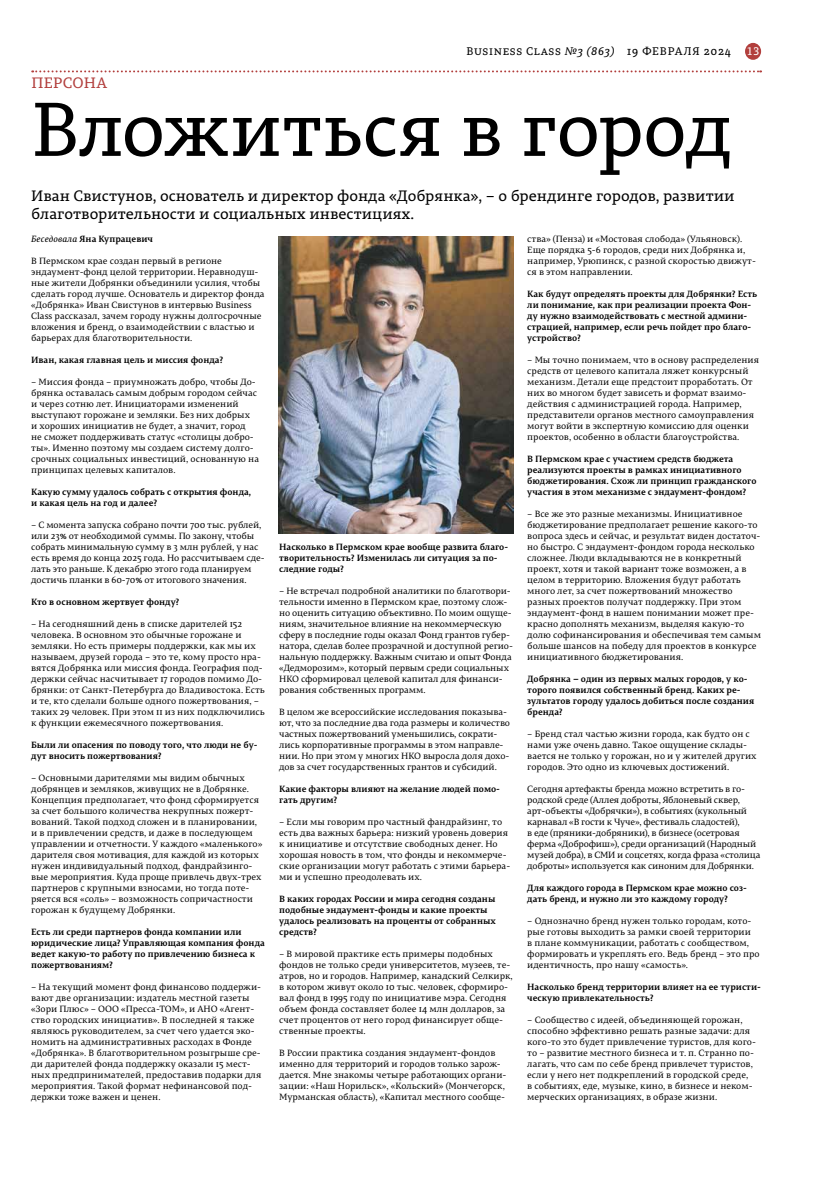
<style>
.page{position:relative;width:820px;height:1191px;background:#fff}
.page>*{position:absolute;margin:0;border:0;box-sizing:border-box;transform-origin:0 0}
.t1{font:75.8px "Permian Slab Serif Typeface";letter-spacing:-.01em;color:#000}
.t2{font:15px/18px "Permian Slab Serif Typeface";color:#000}
.t3{font:15px "Permian Slab Serif Typeface";letter-spacing:.02em;color:#b23f3d}
.t4{font:11px "Permian Slab Serif Typeface";letter-spacing:.06em;color:#000}
.t5{font:11px "Permian Slab Serif Typeface";color:#fff}
.t6{font:9px/11px "Permian Serif Typeface";letter-spacing:-.005em;color:#000}
.t7{font:700 9px/11px "Permian Serif Typeface";color:#000}
.s1{font-style:italic}
.s2{font-weight:400;font-style:italic}
</style>
<div class="page">
<div style="left:744px;top:43px;width:16px;height:17px;background:#b23f3d;border-radius:50%"></div>
<svg style="left:32px;top:70px;width:728px;height:2px"></svg>
<img style="left:278px;top:236px;width:235px;height:297px">
<h2 class="t3" style="left:31px;top:71px;width:77px">персона</h2>
<p class="t4" style="left:466px;top:42px;width:266px">Business Class <span class="s1">№3 (863)</span> 19 февраля 2024</p>
<p class="t5" style="left:746px;top:42px;width:14px">13</p>
<h1 class="t1" style="left:31px;top:69px;width:702px">Вложиться в город</h1>
<h2 class="t2" style="left:31px;top:186px;width:704px">Иван Свистунов, основатель и директор фонда «Добрянка», – о брендинге городов, развитии благотворительности и социальных инвестициях.</h2>
<p class="t7" style="left:31px;top:233px;width:123px"><span class="s2">Беседовала</span> Яна Купрацевич</p>
<p class="t6" style="left:31px;top:255px;width:235px">В Пермском крае создан первый в регионе эндаумент-фонд целой территории. Неравнодуш&shy;ные жители Добрянки объединили усилия, чтобы сделать город лучше. Основатель и директор фонда «Добрянка» Иван Свистунов в интервью Business Class рассказал, зачем городу нужны долгосрочные вложения и бренд, о взаимодействии с властью и барьерах для благотворительности.</p>
<p class="t7" style="left:31px;top:354px;width:193px">Иван, какая главная цель и миссия фонда?</p>
<p class="t6" style="left:31px;top:376px;width:229px">– Миссия фонда – приумножать добро, чтобы До&shy;брянка оставалась самым добрым городом сейчас и через сотню лет. Инициаторами изменений выступают горожане и земляки. Без них добрых<br>и хороших инициатив не будет, а значит, город<br>не сможет поддерживать статус «столицы добро&shy;ты». Именно поэтому мы создаем систему долго&shy;срочных социальных инвестиций, основанную на принципах целевых капиталов.</p>
<p class="t7" style="left:31px;top:486px;width:221px">Какую сумму удалось собрать с открытия фонда, и какая цель на год и далее?</p>
<p class="t6" style="left:31px;top:519px;width:235px">– С момента запуска собрано почти 700 тыс. рублей, или 23% от необходимой суммы. По закону, чтобы собрать минимальную сумму в 3 млн рублей, у нас есть время до конца 2025 года. Но рассчитываем сде&shy;лать это раньше. К декабрю этого года планируем достичь планки в 60-70% от итогового значения.</p>
<p class="t7" style="left:31px;top:596px;width:150px">Кто в основном жертвует фонду?</p>
<p class="t6" style="left:31px;top:618px;width:235px">– На сегодняшний день в списке дарителей 152 человека. В основном это обычные горожане и земляки. Но есть примеры поддержки, как мы их называем, друзей города – это те, кому просто нра&shy;вятся Добрянка или миссия фонда. География под&shy;держки сейчас насчитывает 17 городов помимо До&shy;брянки: от Санкт-Петербурга до Владивостока. Есть и те, кто сделали больше одного пожертвования, – таких 29 человек. При этом 11 из них подключились к функции ежемесячного пожертвования.</p>
<p class="t7" style="left:31px;top:739px;width:228px">Были ли опасения по поводу того, что люди не бу&shy;дут вносить пожертвования?</p>
<p class="t6" style="left:31px;top:772px;width:232px">– Основными дарителями мы видим обычных добрянцев и земляков, живущих не в Добрянке.<br>Концепция предполагает, что фонд сформируется за счет большого количества некрупных пожерт&shy;вований. Такой подход сложен и в планировании, и в привлечении средств, и даже в последующем управлении и отчетности. У каждого «маленького» дарителя своя мотивация, для каждой из которых нужен индивидуальный подход, фандрайзинго&shy;вые мероприятия. Куда проще привлечь двух-трех партнеров с крупными взносами, но тогда поте&shy;ряется вся «соль» – возможность сопричастности горожан к будущему Добрянки.</p>
<p class="t7" style="left:31px;top:926px;width:235px">Есть ли среди партнеров фонда компании или юридические лица? Управляющая компания фонда ведет какую-то работу по привлечению бизнеса к пожертвованиям?</p>
<p class="t6" style="left:31px;top:981px;width:232px">– На текущий момент фонд финансово поддержи&shy;вают две организации: издатель местной газеты «Зори Плюс» – ООО «Пресса-ТОМ», и АНО «Агент&shy;ство городских инициатив». В последней я также являюсь руководителем, за счет чего удается эко&shy;номить на административных расходах в Фонде «Добрянка». В благотворительном розыгрыше сре&shy;ди дарителей фонда поддержку оказали 15 мест&shy;ных предпринимателей, предоставив подарки для мероприятия. Такой формат нефинансовой под&shy;держки тоже важен и ценен.</p>
<p class="t7" style="left:279px;top:541px;width:230px">Насколько в Пермском крае вообще развита благо&shy;творительность? Изменилась ли ситуация за по&shy;следние годы?</p>
<p class="t6" style="left:279px;top:585px;width:235px">– Не встречал подробной аналитики по благотвори&shy;тельности именно в Пермском крае, поэтому слож&shy;но оценить ситуацию объективно. По моим ощуще&shy;ниям, значительное влияние на некоммерческую сферу в последние годы оказал Фонд грантов губер&shy;натора, сделав более прозрачной и доступной регио&shy;нальную поддержку. Важным считаю и опыт Фонда «Дедморозим», который первым среди социальных НКО сформировал целевой капитал для финанси&shy;рования собственных программ.</p>
<p class="t6" style="left:279px;top:706px;width:232px">В целом же всероссийские исследования показыва&shy;ют, что за последние два года размеры и количество частных пожертвований уменьшились, сократи&shy;лись корпоративные программы в этом направле&shy;нии. Но при этом у многих НКО выросла доля дохо&shy;дов за счет государственных грантов и субсидий.</p>
<p class="t7" style="left:279px;top:783px;width:222px">Какие факторы влияют на желание людей помо&shy;гать другим?</p>
<p class="t6" style="left:279px;top:816px;width:232px">– Если мы говорим про частный фандрайзинг, то есть два важных барьера: низкий уровень доверия к инициативе и отсутствие свободных денег. Но хорошая новость в том, что фонды и некоммерче&shy;ские организации могут работать с этими барьера&shy;ми и успешно преодолевать их.</p>
<p class="t7" style="left:279px;top:893px;width:218px">В каких городах России и мира сегодня созданы подобные эндаумент-фонды и какие проекты удалось реализовать на проценты от собранных средств?</p>
<p class="t6" style="left:279px;top:948px;width:235px">– В мировой практике есть примеры подобных фондов не только среди университетов, музеев, те&shy;атров, но и городов. Например, канадский Селкирк, в котором живут около 10 тыс. человек, сформиро&shy;вал фонд в 1995 году по инициативе мэра. Сегодня объем фонда составляет более 14 млн долларов, за счет процентов от него город финансирует обще&shy;ственные проекты.</p>
<p class="t6" style="left:279px;top:1047px;width:228px">В России практика создания эндаумент-фондов именно для территорий и городов только зарож&shy;дается. Мне знакомы четыре работающих органи&shy;зации: «Наш Норильск», «Кольский» (Мончегорск, Мурманская область), «Капитал местного сообще-</p>
<p class="t6" style="left:527px;top:233px;width:230px">ства» (Пенза) и «Мостовая слобода» (Ульяновск).<br>Еще порядка 5-6 городов, среди них Добрянка и, например, Урюпинск, с разной скоростью движут&shy;ся в этом направлении.</p>
<p class="t7" style="left:527px;top:288px;width:231px">Как будут определять проекты для Добрянки? Есть ли понимание, как при реализации проекта Фон&shy;ду нужно взаимодействовать с местной админи&shy;страцией, например, если речь пойдет про благо&shy;устройство?</p>
<p class="t6" style="left:527px;top:354px;width:233px">– Мы точно понимаем, что в основу распределения средств от целевого капитала ляжет конкурсный механизм. Детали еще предстоит проработать. От них во многом будет зависеть и формат взаимо&shy;действия с администрацией города. Например, представители органов местного самоуправления могут войти в экспертную комиссию для оценки проектов, особенно в области благоустройства.</p>
<p class="t7" style="left:527px;top:453px;width:231px">В Пермском крае с участием средств бюджета реализуются проекты в рамках инициативного бюджетирования. Схож ли принцип гражданского участия в этом механизме с эндаумент-фондом?</p>
<p class="t6" style="left:527px;top:508px;width:235px">– Все же это разные механизмы. Инициативное бюджетирование предполагает решение какого-то вопроса здесь и сейчас, и результат виден достаточ&shy;но быстро. С эндаумент-фондом города несколько сложнее. Люди вкладываются не в конкретный проект, хотя и такой вариант тоже возможен, а в целом в территорию. Вложения будут работать много лет, за счет пожертвований множество разных проектов получат поддержку. При этом эндаумент-фонд в нашем понимании может пре&shy;красно дополнять механизм, выделяя какую-то долю софинансирования и обеспечивая тем самым больше шансов на победу для проектов в конкурсе инициативного бюджетирования.</p>
<p class="t7" style="left:527px;top:673px;width:228px">Добрянка – один из первых малых городов, у ко&shy;торого появился собственный бренд. Каких ре&shy;зультатов городу удалось добиться после создания бренда?</p>
<p class="t6" style="left:527px;top:727px;width:231px">– Бренд стал частью жизни города, как будто он с нами уже очень давно. Такое ощущение склады&shy;вается не только у горожан, но и у жителей других городов. Это одно из ключевых достижений.</p>
<p class="t6" style="left:527px;top:782px;width:235px">Сегодня артефакты бренда можно встретить в го&shy;родской среде (Аллея доброты, Яблоневый сквер, арт-объекты «Добрячки»), в событиях (кукольный карнавал «В гости к Чуче», фестиваль сладостей),<br>в еде (пряники-добряники), в бизнесе (осетровая ферма «Доброфиш»), среди организаций (Народный музей добра), в СМИ и соцсетях, когда фраза «столица доброты» используется как синоним для Добрянки.</p>
<p class="t7" style="left:527px;top:881px;width:221px">Для каждого города в Пермском крае можно соз&shy;дать бренд, и нужно ли это каждому городу?</p>
<p class="t6" style="left:527px;top:914px;width:234px">– Однозначно бренд нужен только городам, кото&shy;рые готовы выходить за рамки своей территории<br>в плане коммуникации, работать с сообществом, формировать и укреплять его. Ведь бренд – это про идентичность, про нашу «самость».</p>
<p class="t7" style="left:527px;top:980px;width:235px">Насколько бренд территории влияет на ее туристи&shy;ческую привлекательность?</p>
<p class="t6" style="left:527px;top:1013px;width:230px">– Сообщество с идеей, объединяющей горожан, способно эффективно решать разные задачи: для кого-то это будет привлечение туристов, для кого&shy;то – развитие местного бизнеса и т. п. Странно по&shy;лагать, что сам по себе бренд привлечет туристов, если у него нет подкреплений в городской среде,<br>в событиях, еде, музыке, кино, в бизнесе и неком&shy;мерческих организациях, в образе жизни.</p>
</div>
